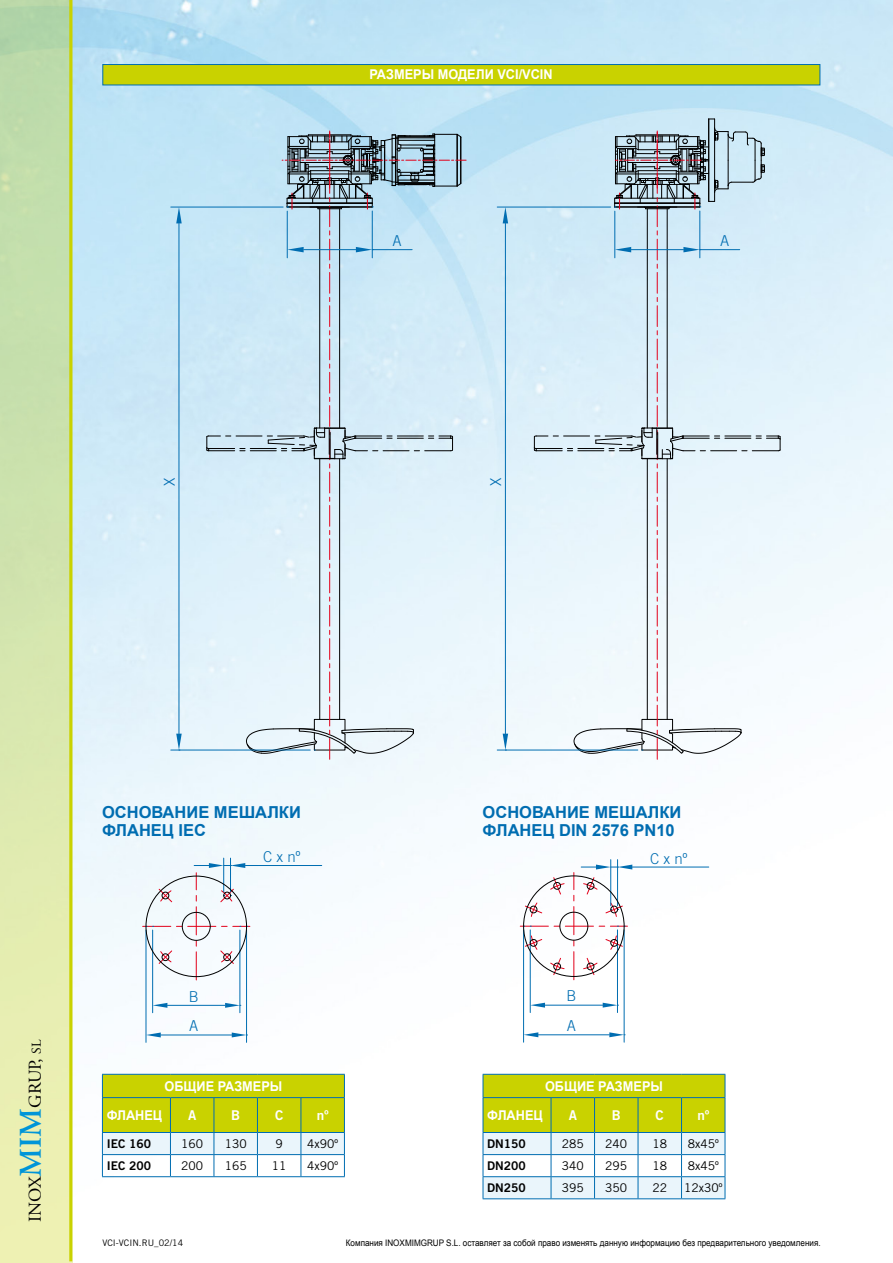
<style>
.page{position:relative;width:893px;height:1263px;background:#fff}
.page>*{position:absolute;margin:0;border:0;box-sizing:border-box;transform-origin:0 0}
.t1{font:18px "Adobe Garamond";color:#000}
.t2{font:700 16.5px/18px "Arial";color:#006db1}
.t3{font:300 15px/29.7px "Trade Gothic";color:#006db1}
.t4{font:700 13.5px "Arial";color:#fff;scale:.94 1}
.t5{font:13.5px "Trade Gothic LT Std Bd 2";color:#fff}
.t6{font:12px "Trade Gothic LT Std";color:#000}
.t7{font:12px "Trade Gothic LT Std Bd 2";color:#000}
.t8{font:9px "Arial";color:#000;scale:.9 1}
.t9{font:9px "Trade Gothic";color:#000}
.s1{font-weight:600;font-size:31.5px;color:#0095d8}
.s2{font-size:13.5px}
</style>
<div class="page">
<img style="left:72px;top:0;width:821px;height:1263px">
<div style="left:0;top:0;width:72px;height:1263px;background:linear-gradient(to bottom,#b6d8aa,#f2f3b4)"></div>
<hr style="left:69px;top:0;width:3px;height:1261px;background:#c9d200">
<div style="left:102px;top:64px;width:718px;height:21px;background:#c9d200;border:1px solid #006db1"></div>
<hr style="left:171px;top:207px;width:112px;height:1px;background:#006db1">
<hr style="left:171px;top:750px;width:139px;height:1px;background:#006db1">
<hr style="left:179px;top:223px;width:1px;height:511px;background:#006db1">
<svg style="left:176px;top:207px;width:6px;height:16px"></svg>
<svg style="left:176px;top:734px;width:6px;height:17px"></svg>
<hr style="left:530px;top:930px;width:1px;height:82px;background:#006db1">
<hr style="left:617px;top:930px;width:1px;height:82px;background:#006db1">
<hr style="left:545px;top:1005px;width:58px;height:1px;background:#006db1">
<svg style="left:530px;top:1003px;width:15px;height:5px"></svg>
<svg style="left:603px;top:1003px;width:14px;height:5px"></svg>
<hr style="left:523px;top:930px;width:1px;height:112px;background:#006db1">
<hr style="left:624px;top:930px;width:1px;height:112px;background:#006db1">
<hr style="left:538px;top:1034px;width:71px;height:1px;background:#006db1">
<svg style="left:524px;top:1032px;width:14px;height:5px"></svg>
<svg style="left:609px;top:1032px;width:16px;height:5px"></svg>
<hr style="left:610px;top:860px;width:1px;height:46px;background:#006db1">
<hr style="left:617px;top:860px;width:1px;height:46px;background:#006db1">
<hr style="left:632px;top:867px;width:77px;height:1px;background:#006db1">
<svg style="left:520px;top:864px;width:112px;height:116px"></svg>
<hr style="left:497px;top:207px;width:114px;height:1px;background:#006db1">
<hr style="left:497px;top:750px;width:141px;height:1px;background:#006db1">
<hr style="left:505px;top:223px;width:1px;height:511px;background:#006db1">
<svg style="left:503px;top:207px;width:5px;height:16px"></svg>
<svg style="left:503px;top:734px;width:5px;height:17px"></svg>
<hr style="left:152px;top:930px;width:1px;height:83px;background:#006db1">
<hr style="left:239px;top:930px;width:1px;height:83px;background:#006db1">
<hr style="left:167px;top:1005px;width:58px;height:1px;background:#006db1">
<svg style="left:153px;top:1003px;width:14px;height:5px"></svg>
<svg style="left:225px;top:1003px;width:16px;height:5px"></svg>
<hr style="left:146px;top:930px;width:1px;height:112px;background:#006db1">
<hr style="left:246px;top:930px;width:1px;height:112px;background:#006db1">
<hr style="left:161px;top:1034px;width:71px;height:1px;background:#006db1">
<svg style="left:146px;top:1032px;width:15px;height:5px"></svg>
<svg style="left:232px;top:1032px;width:16px;height:5px"></svg>
<hr style="left:223px;top:858px;width:1px;height:34px;background:#006db1">
<hr style="left:230px;top:858px;width:1px;height:34px;background:#006db1">
<hr style="left:245px;top:865px;width:77px;height:1px;background:#006db1">
<svg style="left:143px;top:863px;width:107px;height:117px"></svg>
<div style="left:559px;top:912px;width:29px;height:28px;border:1px solid #000;border-radius:50%"></div>
<div style="left:553px;top:882px;width:8px;height:8px;border:1px solid #000;border-radius:50%"></div>
<div style="left:182px;top:912px;width:29px;height:29px;border:1px solid #000;border-radius:50%"></div>
<div style="left:162px;top:953px;width:7px;height:8px;border:1px solid #000;border-radius:50%"></div>
<div style="left:162px;top:892px;width:7px;height:7px;border:1px solid #000;border-radius:50%"></div>
<div style="left:223px;top:953px;width:8px;height:8px;border:1px solid #000;border-radius:50%"></div>
<div style="left:223px;top:892px;width:8px;height:7px;border:1px solid #000;border-radius:50%"></div>
<div style="left:530px;top:906px;width:7px;height:7px;border:1px solid #000;border-radius:50%"></div>
<div style="left:530px;top:939px;width:7px;height:8px;border:1px solid #000;border-radius:50%"></div>
<div style="left:553px;top:963px;width:8px;height:7px;border:1px solid #000;border-radius:50%"></div>
<div style="left:587px;top:963px;width:7px;height:7px;border:1px solid #000;border-radius:50%"></div>
<div style="left:610px;top:939px;width:8px;height:8px;border:1px solid #000;border-radius:50%"></div>
<div style="left:610px;top:906px;width:8px;height:7px;border:1px solid #000;border-radius:50%"></div>
<div style="left:587px;top:882px;width:7px;height:8px;border:1px solid #000;border-radius:50%"></div>
<svg style="left:206px;top:127px;width:260px;height:632px;background:#cde2ee"></svg>
<svg style="left:533px;top:119px;width:248px;height:640px"></svg>
<svg style="left:102px;top:1074px;width:243px;height:102px"></svg>
<hr style="left:102px;top:1176px;width:68px;height:1px;background:#006db1">
<hr style="left:170px;top:1176px;width:44px;height:1px;background:#006db1">
<hr style="left:214px;top:1176px;width:43px;height:1px;background:#006db1">
<hr style="left:257px;top:1176px;width:44px;height:1px;background:#006db1">
<hr style="left:301px;top:1176px;width:44px;height:1px;background:#006db1">
<svg style="left:483px;top:1074px;width:243px;height:125px"></svg>
<hr style="left:483px;top:1198px;width:68px;height:1px;background:#006db1">
<hr style="left:551px;top:1198px;width:43px;height:1px;background:#006db1">
<hr style="left:594px;top:1198px;width:44px;height:1px;background:#006db1">
<hr style="left:638px;top:1198px;width:43px;height:1px;background:#006db1">
<hr style="left:681px;top:1198px;width:44px;height:1px;background:#006db1">
<h3 class="t3" style="left:154px;top:486px;width:10px;rotate:-90deg">X</h3>
<h3 class="t4" style="left:369px;top:65px;width:196px">РАЗМЕРЫ МОДЕЛИ VCI/VCIN</h3>
<h3 class="t3" style="left:393px;top:225px;width:11px">A</h3>
<h3 class="t3" style="left:481px;top:486px;width:10px;rotate:-90deg">X</h3>
<h3 class="t3" style="left:720px;top:225px;width:11px">A</h3>
<h1 class="t1" style="left:26px;top:1222px;width:184px;rotate:-90deg">INOX<span class="s1">MIM</span>GRUP, <span class="s2">SL</span></h1>
<h2 class="t2" style="left:102px;top:804px;width:200px">ОСНОВАНИЕ МЕШАЛКИ<br>ФЛАНЕЦ IEC</h2>
<h2 class="t2" style="left:483px;top:804px;width:200px">ОСНОВАНИЕ МЕШАЛКИ<br>ФЛАНЕЦ DIN 2576 PN10</h2>
<h3 class="t3" style="left:263px;top:842px;width:39px">C x nº</h3>
<h3 class="t3" style="left:650px;top:844px;width:39px">C x nº</h3>
<h3 class="t3" style="left:189px;top:981px;width:12px">B<br>A</h3>
<h3 class="t3" style="left:567px;top:981px;width:12px">B<br>A</h3>
<h3 class="t4" style="left:164px;top:1077px;width:127px">ОБЩИЕ РАЗМЕРЫ</h3>
<h3 class="t4" style="left:107px;top:1106px;width:61px">ФЛАНЕЦ</h3>
<h3 class="t5" style="left:188px;top:1107px;width:10px">A</h3>
<h3 class="t5" style="left:231px;top:1107px;width:11px">B</h3>
<h3 class="t5" style="left:275px;top:1107px;width:10px">C</h3>
<h3 class="t5" style="left:317px;top:1107px;width:13px">nº</h3>
<h3 class="t7" style="left:107px;top:1136px;width:46px">IEC 160</h3>
<h3 class="t6" style="left:181px;top:1136px;width:23px">160</h3>
<h3 class="t6" style="left:225px;top:1136px;width:23px">130</h3>
<h3 class="t6" style="left:276px;top:1136px;width:9px">9</h3>
<h3 class="t6" style="left:307px;top:1136px;width:32px">4x90º</h3>
<h3 class="t7" style="left:107px;top:1158px;width:46px">IEC 200</h3>
<h3 class="t6" style="left:181px;top:1158px;width:23px">200</h3>
<h3 class="t6" style="left:225px;top:1158px;width:23px">165</h3>
<h3 class="t6" style="left:272px;top:1158px;width:16px">11</h3>
<h3 class="t6" style="left:307px;top:1158px;width:32px">4x90º</h3>
<h3 class="t4" style="left:545px;top:1077px;width:127px">ОБЩИЕ РАЗМЕРЫ</h3>
<h3 class="t4" style="left:487px;top:1106px;width:61px">ФЛАНЕЦ</h3>
<h3 class="t5" style="left:569px;top:1107px;width:10px">A</h3>
<h3 class="t5" style="left:612px;top:1107px;width:11px">B</h3>
<h3 class="t5" style="left:656px;top:1107px;width:10px">C</h3>
<h3 class="t5" style="left:697px;top:1107px;width:13px">nº</h3>
<h3 class="t7" style="left:487px;top:1136px;width:40px">DN150</h3>
<h3 class="t6" style="left:562px;top:1136px;width:23px">285</h3>
<h3 class="t6" style="left:605px;top:1136px;width:23px">240</h3>
<h3 class="t6" style="left:652px;top:1136px;width:16px">18</h3>
<h3 class="t6" style="left:688px;top:1136px;width:32px">8x45º</h3>
<h3 class="t7" style="left:487px;top:1158px;width:40px">DN200</h3>
<h3 class="t6" style="left:562px;top:1158px;width:23px">340</h3>
<h3 class="t6" style="left:605px;top:1158px;width:23px">295</h3>
<h3 class="t6" style="left:652px;top:1158px;width:16px">18</h3>
<h3 class="t6" style="left:688px;top:1158px;width:32px">8x45º</h3>
<h3 class="t7" style="left:487px;top:1180px;width:40px">DN250</h3>
<h3 class="t6" style="left:562px;top:1180px;width:23px">395</h3>
<h3 class="t6" style="left:605px;top:1180px;width:23px">350</h3>
<h3 class="t6" style="left:652px;top:1180px;width:16px">22</h3>
<h3 class="t6" style="left:684px;top:1180px;width:40px">12x30º</h3>
<p class="t9" style="left:102px;top:1237px;width:82px">VCI-VCIN.RU_02/14</p>
<p class="t8" style="left:346px;top:1236px;width:529px">Компания INOXMIMGRUP S.L. оставляет за собой право изменять данную информацию без предварительного уведомления.</p>
</div>
